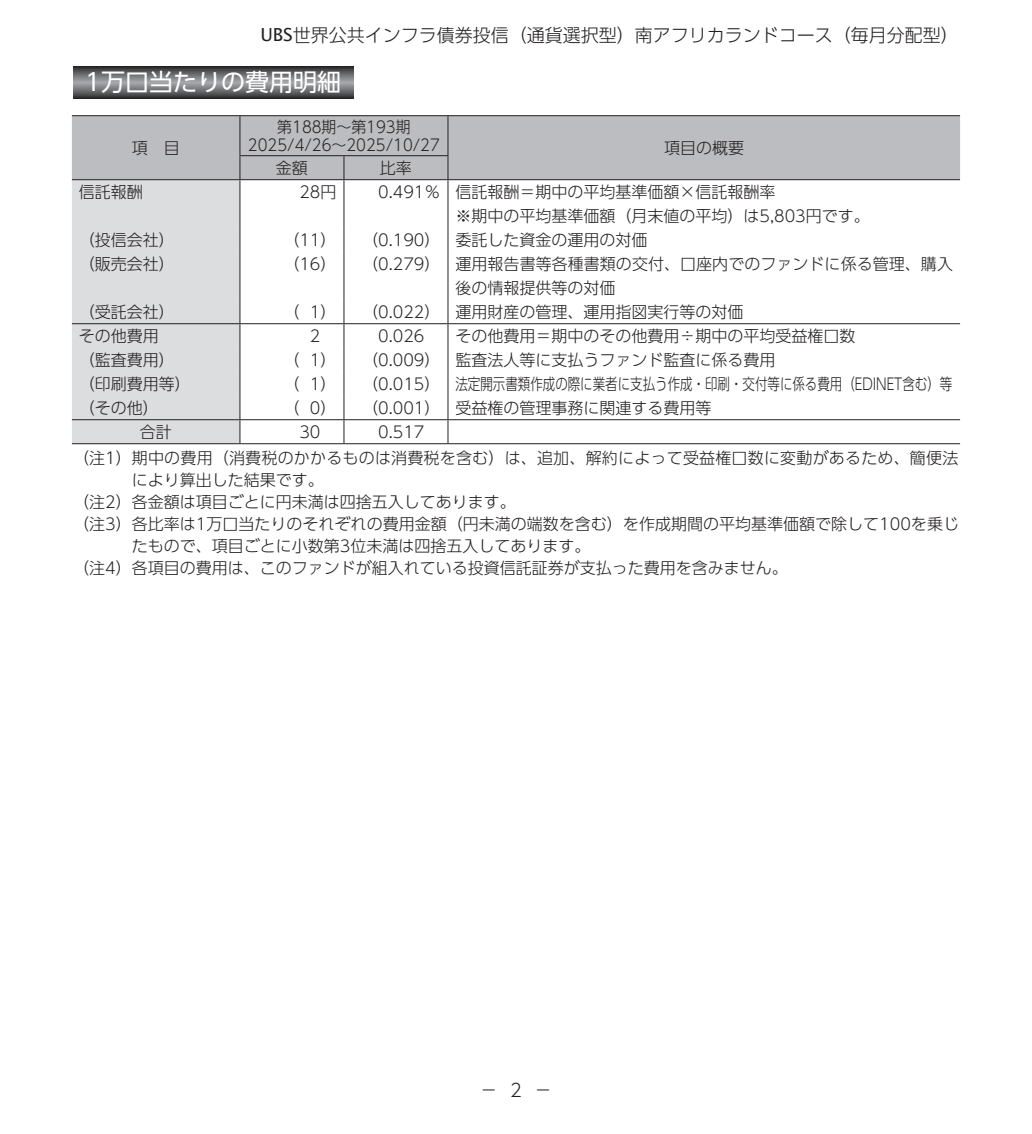
<style>
.page{position:relative;width:1032px;height:1134px;background:#fff}
.page>*{position:absolute;margin:0;border:0;box-sizing:border-box;transform-origin:0 0}
.t1{font:24px "UD Shin Go Pro";color:#fff}
.t2{font:300 18px "UD Shin Go Pro";color:#231f20}
.t3{font:300 16px/24px "UD Shin Go Pro";color:#231f20}
.t4{font:300 16px/18px "UD Shin Go Pro";color:#231f20;text-align:center;scale:.93 1}
.s1{font-family:"Lucida Sans Unicode";font-weight:400}
</style>
<div class="page">
<svg style="left:73px;top:66px;width:280px;height:32px;background:#6a6b6d"></svg>
<div style="left:72px;top:116px;width:888px;height:63px;background:#bcbdc0"></div>
<hr style="left:239px;top:116px;width:1px;height:39px;background:#231f20">
<hr style="left:447px;top:116px;width:1px;height:39px;background:#231f20">
<hr style="left:239px;top:155px;width:105px;height:1px;background:#231f20">
<hr style="left:344px;top:155px;width:104px;height:1px;background:#231f20">
<svg style="left:343px;top:156px;width:1px;height:23px"></svg>
<svg style="left:447px;top:156px;width:1px;height:23px"></svg>
<hr style="left:240px;top:179px;width:104px;height:1px;background:#231f20">
<hr style="left:344px;top:179px;width:104px;height:1px;background:#231f20">
<hr style="left:343px;top:180px;width:1px;height:48px;background:#231f20">
<hr style="left:448px;top:179px;width:512px;height:1px;background:#231f20">
<hr style="left:447px;top:180px;width:1px;height:48px;background:#231f20">
<svg style="left:343px;top:228px;width:1px;height:24px"></svg>
<svg style="left:447px;top:228px;width:1px;height:24px"></svg>
<hr style="left:343px;top:252px;width:1px;height:48px;background:#231f20">
<hr style="left:447px;top:252px;width:1px;height:48px;background:#231f20">
<hr style="left:240px;top:323px;width:104px;height:1px;background:#231f20">
<hr style="left:344px;top:323px;width:104px;height:1px;background:#231f20">
<hr style="left:448px;top:323px;width:512px;height:1px;background:#231f20">
<hr style="left:240px;top:419px;width:104px;height:1px;background:#231f20">
<svg style="left:72px;top:156px;width:168px;height:287px;background:#d7d8da"></svg>
<hr style="left:344px;top:419px;width:104px;height:1px;background:#231f20">
<svg style="left:343px;top:300px;width:1px;height:143px"></svg>
<hr style="left:448px;top:419px;width:512px;height:1px;background:#231f20">
<svg style="left:447px;top:300px;width:1px;height:143px"></svg>
<hr style="left:72px;top:115px;width:168px;height:1px;background:#231f20">
<hr style="left:240px;top:115px;width:104px;height:1px;background:#231f20">
<hr style="left:344px;top:115px;width:104px;height:1px;background:#231f20">
<hr style="left:448px;top:115px;width:512px;height:1px;background:#231f20">
<hr style="left:72px;top:443px;width:168px;height:1px;background:#231f20">
<hr style="left:240px;top:443px;width:104px;height:1px;background:#231f20">
<hr style="left:344px;top:443px;width:104px;height:1px;background:#231f20">
<hr style="left:448px;top:443px;width:512px;height:1px;background:#231f20">
<p class="t2" style="left:260px;top:20px;width:700px"><span class="s1">UBS</span>世界公共インフラ債券投信（通貨選択型）南アフリカランドコース（毎月分配型）</p>
<h1 class="t1" style="left:85px;top:63px;width:257px">1万口当たりの費用明細</h1>
<p class="t3" style="left:132px;top:135px;width:49px">項　目</p>
<p class="t4" style="left:248px;top:117px;width:208px">第188期～第193期<br>2025/4/26～2025/10/27</p>
<p class="t3" style="left:276px;top:155px;width:33px">金額</p>
<p class="t3" style="left:380px;top:155px;width:33px">比率</p>
<p class="t3" style="left:664px;top:135px;width:81px">項目の概要</p>
<p class="t3" style="left:79px;top:179px;width:65px">信託報酬</p>
<p class="t3" style="left:299px;top:179px;width:39px">28円</p>
<p class="t3" style="left:455px;top:179px;width:416px;text-indent:-77px">0.491％ 信託報酬＝期中の平均基準価額×信託報酬率<br>※期中の平均基準価額（月末値の平均）は5,803円です。</p>
<p class="t3" style="left:79px;top:227px;width:97px">（投信会社）</p>
<p class="t3" style="left:283px;top:227px;width:55px">（11）</p>
<p class="t3" style="left:362px;top:227px;width:287px">（0.190） 委託した資金の運用の対価</p>
<p class="t3" style="left:79px;top:251px;width:97px">（販売会社）</p>
<p class="t3" style="left:283px;top:251px;width:55px">（16）</p>
<p class="t3" style="left:455px;top:251px;width:499px;text-indent:-93px">（0.279） 運用報告書等各種書類の交付、口座内でのファンドに係る管理、購入後の情報提供等の対価</p>
<p class="t3" style="left:79px;top:299px;width:97px">（受託会社）</p>
<p class="t3" style="left:283px;top:299px;width:55px">（ 1）</p>
<p class="t3" style="left:362px;top:299px;width:383px">（0.022） 運用財産の管理、運用指図実行等の対価</p>
<p class="t3" style="left:79px;top:323px;width:81px">その他費用</p>
<p class="t3" style="left:310px;top:323px;width:12px">2</p>
<p class="t3" style="left:378px;top:323px;width:48px">0.026</p>
<p class="t3" style="left:455px;top:323px;width:401px">その他費用＝期中のその他費用÷期中の平均受益権口数</p>
<p class="t3" style="left:79px;top:347px;width:97px">（監査費用）</p>
<p class="t3" style="left:283px;top:347px;width:55px">（ 1）</p>
<p class="t3" style="left:362px;top:347px;width:415px">（0.009） 監査法人等に支払うファンド監査に係る費用</p>
<p class="t3" style="left:79px;top:371px;width:113px">（印刷費用等）</p>
<p class="t3" style="left:283px;top:371px;width:55px">（ 1）</p>
<p class="t3" style="left:362px;top:371px;width:592px">（0.015） 法定開示書類作成の際に業者に支払う作成・印刷・交付等に係る費用（EDINET含む）等</p>
<p class="t3" style="left:79px;top:395px;width:81px">（その他）</p>
<p class="t3" style="left:283px;top:395px;width:55px">（ 0）</p>
<p class="t3" style="left:362px;top:395px;width:351px">（0.001） 受益権の管理事務に関連する費用等</p>
<p class="t3" style="left:140px;top:419px;width:33px">合計</p>
<p class="t3" style="left:299px;top:419px;width:23px">30</p>
<p class="t3" style="left:73px;top:418px;width:886px;line-height:26.2px;text-indent:305px">0.517<br>（注1）期中の費用（消費税のかかるものは消費税を含む）は、追加、解約によって受益権口数に変動があるため、簡便法</p>
<p class="t3" style="left:132px;top:467px;width:193px">により算出した結果です。</p>
<p class="t3" style="left:73px;top:489px;width:444px">（注2）各金額は項目ごとに円未満は四捨五入してあります。</p>
<p class="t3" style="left:73px;top:511px;width:887px">（注3）各比率は1万口当たりのそれぞれの費用金額（円未満の端数を含む）を作成期間の平均基準価額で除して100を乗じ</p>
<p class="t3" style="left:132px;top:533px;width:460px">たもので、項目ごとに小数第3位未満は四捨五入してあります。</p>
<p class="t3" style="left:73px;top:555px;width:716px">（注4）各項目の費用は、このファンドが組入れている投資信託証券が支払った費用を含みません。</p>
<p class="t2" style="left:510px;top:1076px;width:13px">2</p>
<p class="t2" style="left:480px;top:1076px;width:73px">－　　－</p>
</div>
